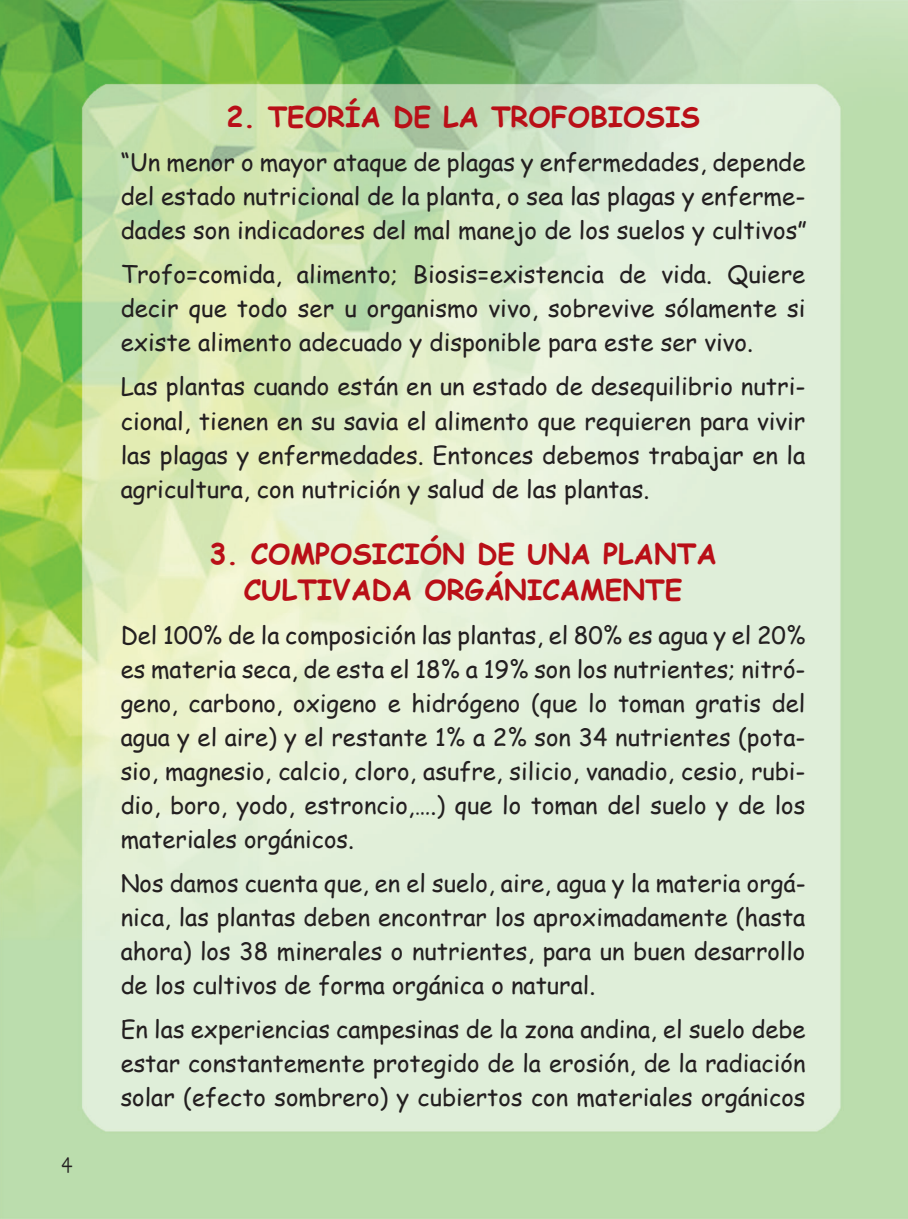
<style>
.page{position:relative;width:908px;height:1219px;background:#fff}
.page>*{position:absolute;margin:0;border:0;box-sizing:border-box;transform-origin:0 0}
.t1{font:700 28px/36px "Comic Sans MS";color:#b90f17;text-align:center}
.t2{font:24px/34px "Comic Sans MS";color:#231f20;text-align:justify}
.t3{font:24px "Skia";color:#231f20;scale:.77 1}
</style>
<div class="page">
<img style="left:0;top:0;width:907px;height:1219px">
<p class="t3" style="left:61px;top:1147px;width:16px">4</p>
<p class="t1" style="left:226px;top:98px;width:474px">2. TEORÍA DE LA TROFOBIOSIS</p>
<p class="t2" style="left:121px;top:145px;width:687px">“Un menor o mayor ataque de plagas y enfermedades, depende del estado nutricional de la planta, o sea las plagas y enferme&shy;dades son indicadores del mal manejo de los suelos y cultivos”</p>
<p class="t2" style="left:121px;top:257px;width:686px">Trofo=comida, alimento; Biosis=existencia de vida. Quiere decir que todo ser u organismo vivo, sobrevive sólamente si existe alimento adecuado y disponible para este ser vivo.</p>
<p class="t2" style="left:121px;top:369px;width:686px">Las plantas cuando están en un estado de desequilibrio nutri&shy;cional, tienen en su savia el alimento que requieren para vivir las plagas y enfermedades. Entonces debemos trabajar en la agricultura, con nutrición y salud de las plantas.</p>
<p class="t1" style="left:209px;top:535px;width:509px">3. COMPOSICIÓN DE UNA PLANTA<br>CULTIVADA ORGÁNICAMENTE</p>
<p class="t2" style="left:121px;top:617px;width:686px">Del 100% de la composición las plantas, el 80% es agua y el 20% es materia seca, de esta el 18% a 19% son los nutrientes; nitró&shy;geno, carbono, oxigeno e hidrógeno (que lo toman gratis del agua y el aire) y el restante 1% a 2% son 34 nutrientes (pota&shy;sio, magnesio, calcio, cloro, asufre, silicio, vanadio, cesio, rubi&shy;dio, boro, yodo, estroncio,….) que lo toman del suelo y de los materiales orgánicos.</p>
<p class="t2" style="left:121px;top:865px;width:686px">Nos damos cuenta que, en el suelo, aire, agua y la materia orgá&shy;nica, las plantas deben encontrar los aproximadamente (hasta ahora) los 38 minerales o nutrientes, para un buen desarrollo de los cultivos de forma orgánica o natural.</p>
<p class="t2" style="left:121px;top:1011px;width:686px">En las experiencias campesinas de la zona andina, el suelo debe estar constantemente protegido de la erosión, de la radiación solar (efecto sombrero) y cubiertos con materiales orgánicos</p>
</div>
